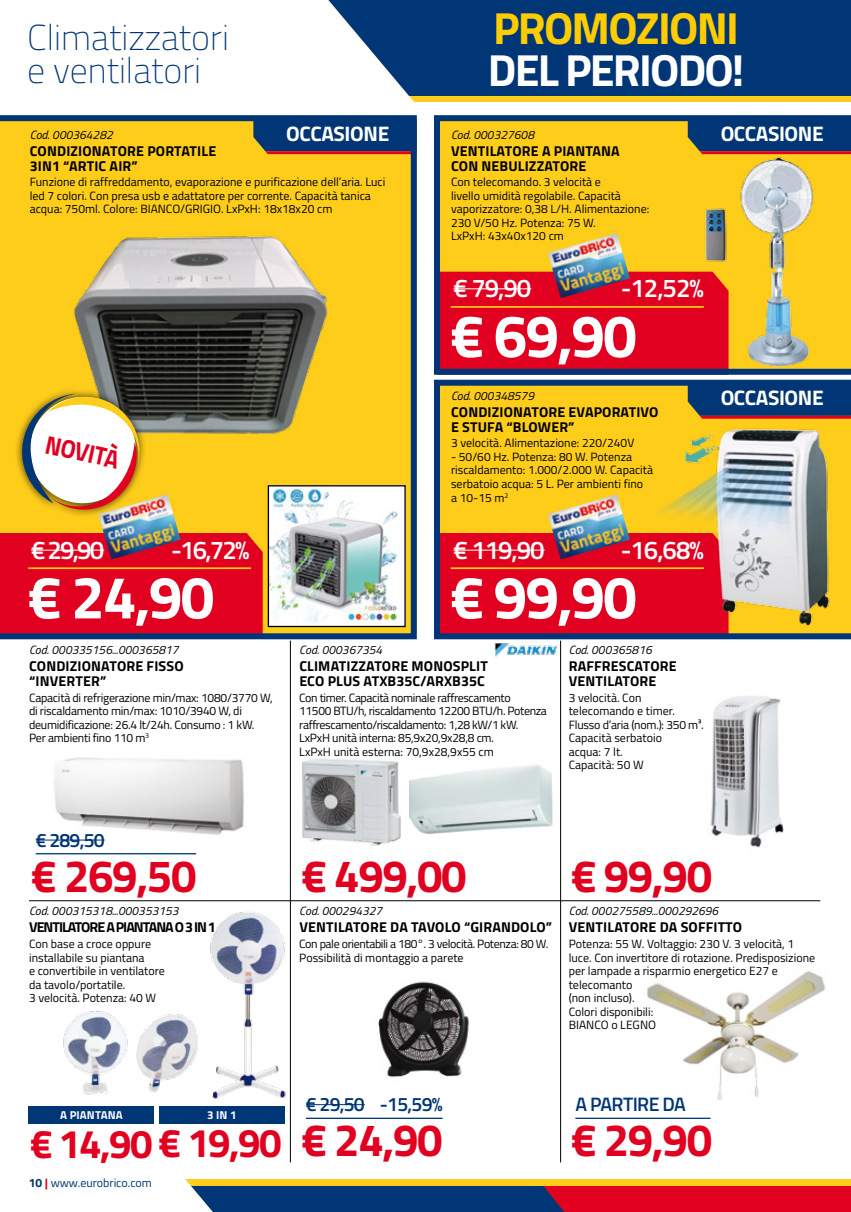
<style>
.page{position:relative;width:851px;height:1212px;background:#fff}
.page>*{position:absolute;margin:0;border:0;box-sizing:border-box;transform-origin:0 0}
.t1{font:700 60px "Titillium";letter-spacing:-.03em;color:#fff}
.t2{font:700 45.45px "Titillium";letter-spacing:-.03em;color:#e20020}
.t3{font:700 45px "Titillium";letter-spacing:-.04em;color:#fff}
.t4{font:700 45px "Titillium";letter-spacing:-.04em;color:#fecc00}
.t5{font:700 40.2px "Titillium";letter-spacing:-.04em;color:#e20020}
.t6{font:100 36px/33px "Titillium";color:#003675}
.t7{font:700 25.8px "Titillium";color:#e20020;scale:.9 1}
.t8{font:600 25.65px "Titillium";letter-spacing:-.04em;color:#fff}
.t9{font:700 21px "Titillium";letter-spacing:-.02em;color:#fff}
.t10{font:600 19.5px "Titillium";letter-spacing:-.04em;color:#003675}
.t11{font:700 14.25px/15px "Titillium";letter-spacing:.01em;color:#000}
.t12{font:700 14.25px "Titillium";letter-spacing:-.07em;color:#000}
.t13{font:12px/13.5px "Titillium";color:#000}
.t14{font:12px/13.5px "Titillium";letter-spacing:-.03em;color:#000}
.t15{font:italic 12px "Titillium";color:#000}
.t16{font:12px/13.5px "Titillium";letter-spacing:-.02em;color:#000}
.t17{font:12px "Titillium";color:#003675}
.t18{font:700 11.4px "Titillium";letter-spacing:.01em;color:#fff}
.s1{font-weight:700}
.s2{font-weight:700;color:#e20020}
</style>
<div class="page">
<img style="left:494px;top:643px;width:63px;height:14px">
<img style="left:409px;top:764px;width:143px;height:69px">
<img style="left:302px;top:758px;width:99px;height:88px">
<img style="left:710px;top:696px;width:74px;height:152px">
<svg style="left:434px;top:380px;width:416px;height:259px;background:#d8772b"></svg>
<div style="left:0;top:0;width:850px;height:99px;background:#003675"></div>
<div style="left:0;top:96px;width:850px;height:5px;background:#fecd1a"></div>
<svg style="left:0;top:0;width:416px;height:102px;background:#e4e9f0"></svg>
<div style="left:142px;top:1186px;width:708px;height:26px;background:#003675"></div>
<div style="left:543px;top:1186px;width:307px;height:26px;background:#e20020"></div>
<div style="left:142px;top:1180px;width:708px;height:6px;background:#fecd1a"></div>
<svg style="left:142px;top:1179px;width:71px;height:33px"></svg>
<hr style="left:29px;top:900px;width:791px;height:1px;background:#000">
<hr style="left:560px;top:641px;width:1px;height:521px;background:#000">
<hr style="left:290px;top:641px;width:1px;height:521px;background:#000">
<img style="left:54px;top:757px;width:190px;height:78px">
<img style="left:210px;top:907px;width:81px;height:197px">
<img style="left:378px;top:981px;width:91px;height:97px">
<img style="left:647px;top:971px;width:178px;height:128px">
<hr style="left:36px;top:840px;width:69px;height:1px;background:#003675">
<hr style="left:36px;top:853px;width:160px;height:1px;background:#003675">
<hr style="left:306px;top:1104px;width:59px;height:1px;background:#003675">
<hr style="left:306px;top:1117px;width:136px;height:2px;background:#003675">
<hr style="left:575px;top:1117px;width:135px;height:2px;background:#003675">
<svg style="left:0;top:115px;width:417px;height:524px;background:#c58f33"></svg>
<img style="left:656px;top:393px;width:191px;height:244px">
<svg style="left:434px;top:115px;width:416px;height:260px;background:#d28837"></svg>
<div style="left:29px;top:1106px;width:125px;height:17px;background:#003675"></div>
<div style="left:159px;top:1106px;width:125px;height:17px;background:#003675"></div>
<img style="left:270px;top:487px;width:133px;height:138px">
<div style="left:268px;top:485px;width:137px;height:142px;border:1px solid #000"></div>
<img style="left:63px;top:1011px;width:135px;height:83px">
<div style="left:14px;top:386px;width:134px;height:132px;background:#000;opacity:.75"></div>
<svg style="left:19px;top:393px;width:126px;height:123px"></svg>
<hr style="left:31px;top:550px;width:73px;height:1px;background:#fff">
<hr style="left:28px;top:567px;width:223px;height:2px;background:#fecd1a">
<img style="left:98px;top:494px;width:82px;height:65px">
<h3 class="t6" style="left:27px;top:20px;width:203px">Climatizzatori e ventilatori</h3>
<h3 class="t4" style="left:493px;top:-6px;width:247px">PROMOZIONI</h3>
<h3 class="t3" style="left:488px;top:36px;width:258px">DEL PERIODO!</h3>
<h3 class="t9" style="left:286px;top:117px;width:104px">OCCASIONE</h3>
<h3 class="t9" style="left:720px;top:117px;width:104px">OCCASIONE</h3>
<p class="t15" style="left:30px;top:126px;width:84px">Cod. 000364282</p>
<p class="t11" style="left:30px;top:143px;width:188px">CONDIZIONATORE PORTATILE<br>3IN1 “ARTIC AIR”</p>
<p class="t13" style="left:30px;top:175px;width:357px">Funzione di raffreddamento, evaporazione e purificazione dell’aria. Luci led 7 colori. Con presa usb e adattatore per corrente. Capacità tanica acqua: 750ml. Colore: BIANCO/GRIGIO. LxPxH: 18x18x20 cm</p>
<p class="t15" style="left:451px;top:126px;width:84px">Cod. 000327608</p>
<p class="t11" style="left:451px;top:143px;width:170px">VENTILATORE A PIANTANA<br>CON NEBULIZZATORE</p>
<p class="t13" style="left:451px;top:175px;width:200px">Con telecomando. 3 velocità e<br>livello umidità regolabile. Capacità vaporizzatore: 0,38 L/H. Alimentazione:<br>230 V/50 Hz. Potenza: 75 W.<br>LxPxH: 43x40x120 cm</p>
<h3 class="t8" style="left:453px;top:269px;width:79px">€ 79,90</h3>
<h3 class="t8" style="left:620px;top:269px;width:84px">-12,52%</h3>
<h3 class="t7" style="left:50px;top:425px;width:84px;rotate:12deg">NOVITÀ</h3>
<h3 class="t8" style="left:31px;top:530px;width:75px">€ 29,90</h3>
<h3 class="t8" style="left:171px;top:530px;width:80px">-16,72%</h3>
<h1 class="t1" style="left:28px;top:551px;width:188px">€ 24,90</h1>
<p class="t15" style="left:29px;top:641px;width:151px">Cod. 000335156...000365817</p>
<p class="t11" style="left:29px;top:658px;width:156px">CONDIZIONATORE FISSO “INVERTER”</p>
<p class="t16" style="left:29px;top:690px;width:245px">Capacità di refrigerazione min/max: 1080/3770 W, di riscaldamento min/max: 1010/3940 W, di deumidificazione: 26.4 lt/24h. Consumo : 1 kW.<br>Per ambienti fino 110 m<sup>3</sup></p>
<h3 class="t10" style="left:36px;top:825px;width:70px">€ 289,50</h3>
<h2 class="t2" style="left:31px;top:841px;width:167px">€ 269,50</h2>
<p class="t15" style="left:29px;top:902px;width:151px">Cod. 000315318...000353153</p>
<p class="t12" style="left:29px;top:916px;width:188px">VENTILATORE A PIANTANA O 3 IN 1</p>
<p class="t13" style="left:29px;top:936px;width:137px">Con base a croce oppure installabile su piantana<br>e convertibile in ventilatore da tavolo/portatile.<br>3 velocità. Potenza: 40 W</p>
<h1 class="t1" style="left:450px;top:290px;width:188px">€ 69,90</h1>
<p class="t15" style="left:451px;top:387px;width:84px">Cod. 000348579</p>
<p class="t11" style="left:451px;top:404px;width:209px">CONDIZIONATORE EVAPORATIVO<br>E STUFA “BLOWER”</p>
<p class="t13" style="left:451px;top:436px;width:185px">3 velocità. Alimentazione: 220/240V</p>
<p class="t13" style="left:451px;top:449px;width:203px">- 50/60 Hz. Potenza: 80 W. Potenza riscaldamento: 1.000/2.000 W. Capacità serbatoio acqua: 5 L. Per ambienti fino<br>a 10-15 m<sup>2</sup></p>
<h3 class="t8" style="left:453px;top:530px;width:93px">€ 119,90</h3>
<h3 class="t8" style="left:620px;top:530px;width:84px">-16,68%</h3>
<h1 class="t1" style="left:450px;top:551px;width:188px">€ 99,90</h1>
<p class="t15" style="left:299px;top:641px;width:84px">Cod. 000367354</p>
<p class="t11" style="left:299px;top:658px;width:190px">CLIMATIZZATORE MONOSPLIT<br>ECO PLUS ATXB35C/ARXB35C</p>
<p class="t14" style="left:299px;top:690px;width:249px">Con timer. Capacità nominale raffrescamento<br>11500 BTU/h, riscaldamento 12200 BTU/h. Potenza raffrescamento/riscaldamento: 1,28 kW/1 kW.<br>LxPxH unità interna: 85,9x20,9x28,8 cm.<br>LxPxH unità esterna: 70,9x28,9x55 cm</p>
<p class="t15" style="left:568px;top:641px;width:84px">Cod. 000365816</p>
<p class="t11" style="left:568px;top:658px;width:109px">RAFFRESCATORE<br>VENTILATORE</p>
<p class="t13" style="left:568px;top:690px;width:136px">3 velocità. Con telecomando e timer.<br>Flusso d’aria (nom.): 350 m³.<br>Capacità serbatoio<br>acqua: 7 lt.<br>Capacità: 50 W</p>
<h3 class="t9" style="left:720px;top:382px;width:104px">OCCASIONE</h3>
<h2 class="t2" style="left:301px;top:841px;width:167px">€ 499,00</h2>
<h2 class="t2" style="left:571px;top:841px;width:143px">€ 99,90</h2>
<p class="t15" style="left:299px;top:902px;width:84px">Cod. 000294327</p>
<p class="t11" style="left:299px;top:919px;width:254px">VENTILATORE DA TAVOLO “GIRANDOLO”</p>
<p class="t14" style="left:299px;top:936px;width:250px">Con pale orientabili a 180°. 3 velocità. Potenza: 80 W.<br>Possibilità di montaggio a parete</p>
<p class="t15" style="left:568px;top:902px;width:151px">Cod. 000275589...000292696</p>
<p class="t11" style="left:568px;top:919px;width:175px">VENTILATORE DA SOFFITTO</p>
<p class="t13" style="left:568px;top:936px;width:248px">Potenza: 55 W. Voltaggio: 230 V. 3 velocità, 1 luce. Con invertitore di rotazione. Predisposizione per lampade a risparmio energetico E27 e telecomanto<br>(non incluso).<br>Colori disponibili:<br>BIANCO o LEGNO</p>
<p class="t18" style="left:60px;top:1106px;width:64px">A PIANTANA</p>
<p class="t18" style="left:207px;top:1106px;width:31px">3 IN 1</p>
<h3 class="t5" style="left:30px;top:1112px;width:253px">€ 14,90 € 19,90</h3>
<p class="t17" style="left:29px;top:1173px;width:125px"><span class="s1">10</span> <span class="s2">|</span> www.eurobrico.com</p>
<h3 class="t10" style="left:306px;top:1089px;width:138px">€ 29,50 -15,59%</h3>
<h2 class="t2" style="left:301px;top:1105px;width:143px">€ 24,90</h2>
<h3 class="t10" style="left:575px;top:1089px;width:112px">A PARTIRE DA</h3>
<h2 class="t2" style="left:571px;top:1105px;width:143px">€ 29,90</h2>
</div>
